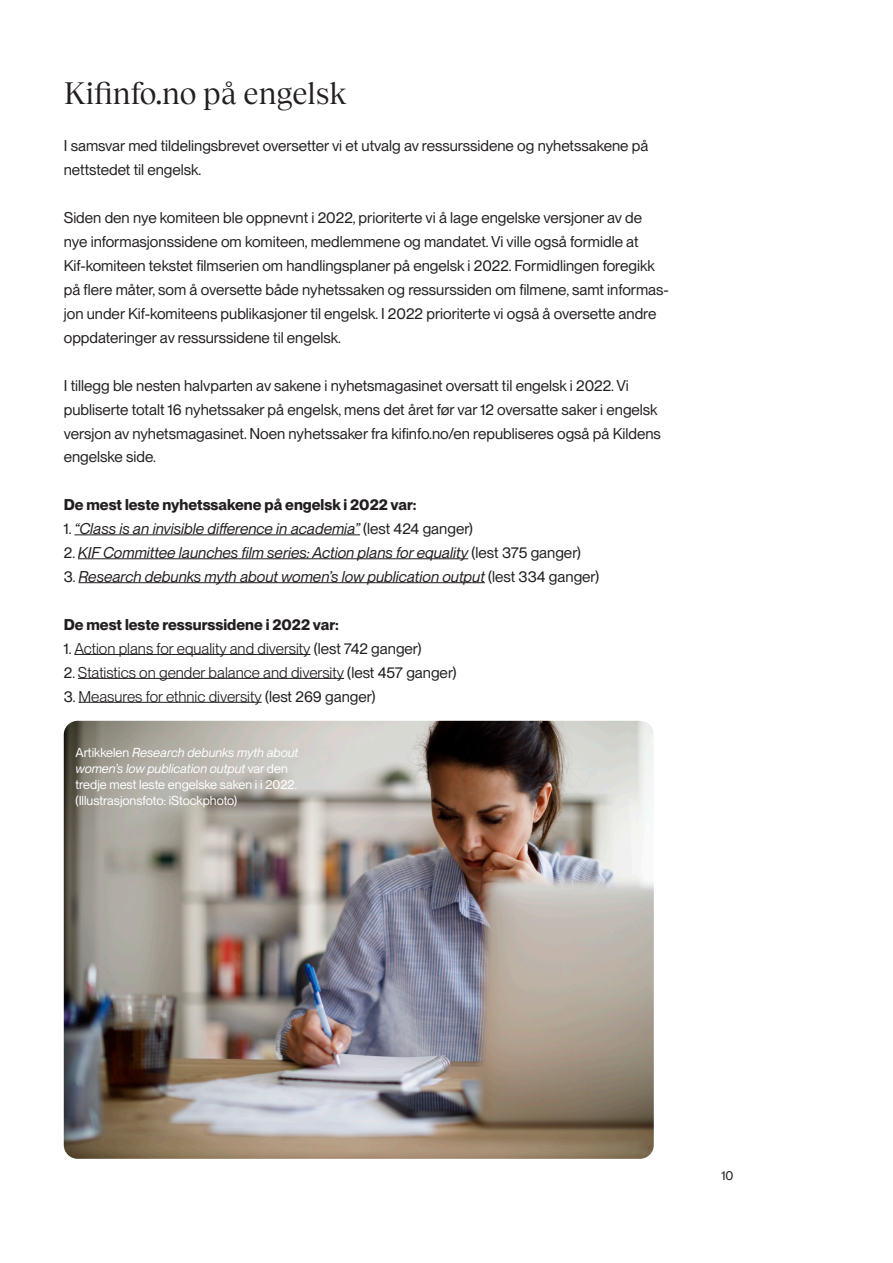
<style>
.page{position:relative;width:893px;height:1263px;background:#fff}
.page>*{position:absolute;margin:0;border:0;box-sizing:border-box;transform-origin:0 0}
.H2__20_4_24pt{font:30.6px "Tobias TRIAL";color:#231f20}
.Brødtekst__10_2_12pt{font:15.3px/23.9px "PP Neue Montreal";color:#231f20}
.Brødtekst__10_2_12pt-2{font:italic 15.3px "PP Neue Montreal";color:#231f20}
.Brødtekst__10_2_12pt-3{font:15.3px "PP Neue Montreal";color:#231f20}
.Brødtekst__10_2_12pt-4{font:700 15.3px "PP Neue Montreal";color:#231f20}
.Datatekst__8_5_10pt{font:12.75px/15.9px "PP Neue Montreal";color:#fff}
.Datatekst__8_5_10pt-2{font:12.75px "PP Neue Montreal";color:#231f20}
.s1{font-style:normal}
.s2{font-style:inherit}
.s3{font-style:italic}
</style>
<div class="page">
<img style="left:64px;top:721px;width:590px;height:438px">
<hr style="left:74px;top:535px;width:286px;height:1px;background:#231f20">
<hr style="left:78px;top:558px;width:390px;height:1px;background:#231f20">
<hr style="left:79px;top:582px;width:406px;height:1px;background:#231f20">
<hr style="left:74px;top:654px;width:237px;height:1px;background:#231f20">
<hr style="left:78px;top:678px;width:266px;height:1px;background:#231f20">
<hr style="left:79px;top:702px;width:183px;height:1px;background:#231f20">
<p class="H2__20_4_24pt" style="left:64px;top:69px;width:284px">Kifinfo.no på engelsk</p>
<p class="Brødtekst__10_2_12pt" style="left:64px;top:134px;width:586px">I samsvar med tildelingsbrevet oversetter vi et utvalg av ressurssidene og nyhetssakene på nettstedet til engelsk.</p>
<p class="Brødtekst__10_2_12pt" style="left:64px;top:206px;width:607px">Siden den nye komiteen ble oppnevnt i 2022, prioriterte vi å lage engelske versjoner av de nye informasjonssidene om komiteen, medlemmene og mandatet. Vi ville også formidle at Kif-komiteen tekstet filmserien om handlingsplaner på engelsk i 2022. Formidlingen foregikk på flere måter, som å oversette både nyhetssaken og ressurssiden om filmene, samt informas&shy;jon under Kif-komiteens publikasjoner til engelsk. I 2022 prioriterte vi også å oversette andre oppdateringer av ressurssidene til engelsk.</p>
<p class="Brødtekst__10_2_12pt" style="left:64px;top:373px;width:599px">I tillegg ble nesten halvparten av sakene i nyhetsmagasinet oversatt til engelsk i 2022. Vi publiserte totalt 16 nyhetssaker på engelsk, mens det året før var 12 oversatte saker i engelsk versjon av nyhetsmagasinet. Noen nyhetssaker fra kifinfo.no/en republiseres også på Kildens engelske side.</p>
<p class="Brødtekst__10_2_12pt-4" style="left:64px;top:496px;width:354px">De mest leste nyhetssakene på engelsk i 2022 var:</p>
<p class="Brødtekst__10_2_12pt-2" style="left:64px;top:520px;width:411px"><span class="s1">1.</span> “Class is an invisible difference in academia” <span class="s1">(lest 424 ganger)</span></p>
<p class="Brødtekst__10_2_12pt-2" style="left:64px;top:544px;width:519px"><span class="s1">2.</span> KIF Committee launches film series: Action plans for equality <span class="s1">(lest 375 ganger)</span></p>
<p class="Brødtekst__10_2_12pt-2" style="left:64px;top:568px;width:537px"><span class="s1">3.</span> Research debunks myth about women’s low publication output <span class="s1">(lest 334 ganger)</span></p>
<p class="Brødtekst__10_2_12pt-4" style="left:64px;top:615px;width:277px">De mest leste ressurssidene i 2022 var:</p>
<p class="Brødtekst__10_2_12pt-3" style="left:64px;top:639px;width:359px"><span class="s2">1.</span> Action plans for equality and diversity <span class="s2">(lest 742 ganger)</span></p>
<p class="Brødtekst__10_2_12pt-3" style="left:64px;top:663px;width:394px"><span class="s2">2.</span> Statistics on gender balance and diversity <span class="s2">(lest 457 ganger)</span></p>
<p class="Brødtekst__10_2_12pt-3" style="left:64px;top:687px;width:313px"><span class="s2">3.</span> Measures for ethnic diversity <span class="s2">(lest 269 ganger)</span></p>
<p class="Datatekst__8_5_10pt" style="left:75px;top:745px;width:224px">Artikkelen <span class="s3">Research debunks myth about women’s low publication output</span> var den tredje mest leste engelske saken i i 2022. (Illustrasjonsfoto: iStockphoto)</p>
<p class="Datatekst__8_5_10pt-2" style="left:721px;top:1168px;width:14px">10</p>
</div>
